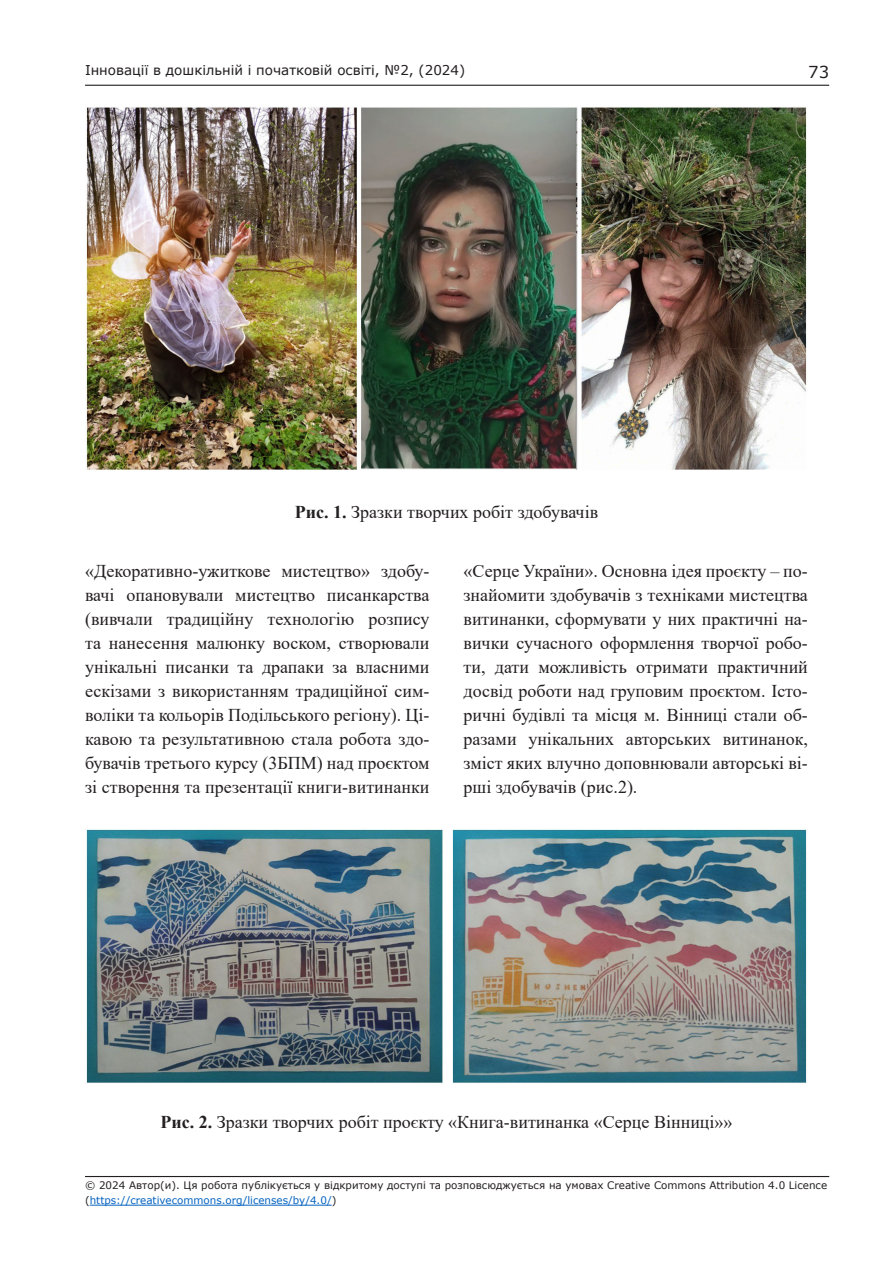
<style>
.page{position:relative;width:893px;height:1263px;background:#fff}
.page>*{position:absolute;margin:0;border:0;box-sizing:border-box;transform-origin:0 0}
.Çâè_àéíèé1{font:18px/24px "Times New Roman";color:#231f20;text-align:justify}
.t1{font:16.5px "MS Reference Sans Serif";color:#231f20}
.t2{font:13.5px "MS Reference Sans Serif";color:#231f20}
.t3{font:10.35px/15px "MS Reference Sans Serif";color:#231f20}
.s1{font-weight:700}
.s2{color:#0563c1}
</style>
<div class="page">
<hr style="left:85px;top:85px;width:744px;height:1px;background:#231f20">
<hr style="left:90px;top:1205px;width:242px;height:1px;background:#0563c1">
<hr style="left:85px;top:1176px;width:744px;height:1px;background:#231f20">
<img style="left:85px;top:106px;width:722px;height:363px">
<img style="left:85px;top:828px;width:722px;height:256px">
<p class="t2" style="left:85px;top:61px;width:382px">Інновації в дошкільній і початковій освіті, №2, (2024)</p>
<p class="t1" style="left:808px;top:62px;width:22px">73</p>
<p class="Çâè_àéíèé1" style="left:295px;top:500px;width:305px"><span class="s1">Рис. 1.</span> Зразки творчих робіт здобувачів</p>
<p class="Çâè_àéíèé1" style="left:85px;top:558px;width:346px">«Декоративно-ужиткове мистецтво» здобу&shy;вачі опановували мистецтво писанкарства (вивчали традиційну технологію розпису та нанесення малюнку воском, створювали унікальні писанки та драпаки за власними ескізами з використанням традиційної сим&shy;воліки та кольорів Подільського регіону). Ці&shy;кавою та результативною стала робота здо&shy;бувачів третього курсу (3БПМ) над проєктом зі створення та презентації книги-витинанки</p>
<p class="Çâè_àéíèé1" style="left:463px;top:558px;width:346px">«Серце України». Основна ідея проєкту – по&shy;знайомити здобувачів з техніками мистецтва витинанки, сформувати у них практичні на&shy;вички сучасного оформлення творчої робо&shy;ти, дати можливість отримати практичний досвід роботи над груповим проєктом. Істо&shy;ричні будівлі та місця м. Вінниці стали об&shy;разами унікальних авторських витинанок, зміст яких влучно доповнювали авторські ві&shy;рші здобувачів (рис.2).</p>
<p class="Çâè_àéíèé1" style="left:160px;top:1109px;width:574px"><span class="s1">Рис. 2.</span> Зразки творчих робіт проєкту «Книга-витинанка «Серце Вінниці»»</p>
<p class="t3" style="left:85px;top:1178px;width:744px">© 2024 Автор(и). Ця робота публікується у відкритому доступі та розповсюджується на умовах Creative Commons Attribution 4.0 Licence (<span class="s2">https://creativecommons.org/licenses/by/4.0/</span>)</p>
</div>
